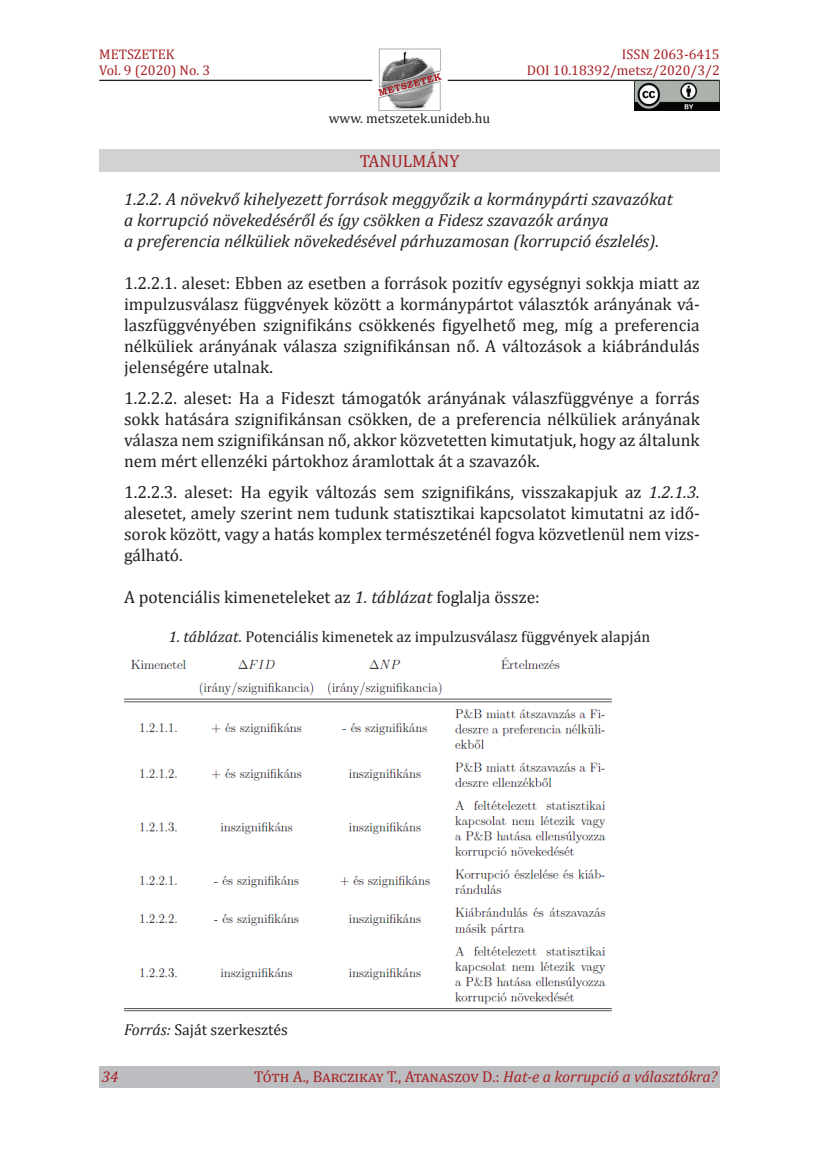
<style>
.page{position:relative;width:819px;height:1166px;background:#fff}
.page>*{position:absolute;margin:0;border:0;box-sizing:border-box;transform-origin:0 0}
.t1{font:17.5px/21px "Cambria";color:#231f20;text-align:justify}
.t2{font:italic 17.5px/21px "Cambria";color:#231f20}
.t3{font:17.5px "Cambria";color:#a72023}
.t4{font:15.75px "Cambria";color:#231f20}
.t5{font:15.75px "Cambria";color:#a72023}
.t6{font:italic 15.75px "Cambria";color:#a72023}
.t7{font:14px/15.8px "Cambria";color:#a72023}
.t8{font:14px "Cambria";color:#231f20}
.s1{font-style:italic}
</style>
<div class="page">
<img style="left:378px;top:48px;width:64px;height:63px">
<hr style="left:99px;top:80px;width:273px;height:1px;background:#231f20">
<hr style="left:447px;top:80px;width:272px;height:1px;background:#231f20">
<div style="left:99px;top:1067px;width:620px;height:21px;background:#bcbdc0"></div>
<div style="left:99px;top:149px;width:620px;height:22px;background:#d1d2d4"></div>
<img style="left:635px;top:81px;width:84px;height:29px">
<img style="left:124px;top:657px;width:488px;height:355px">
<p class="t7" style="left:99px;top:46px;width:112px">METSZETEK<br>Vol. 9 (2020) No. 3</p>
<p class="t7" style="left:527px;top:46px;width:194px;text-align:right">ISSN 2063-6415<br>Doi 10.18392/metsz/2020/3/2</p>
<p class="t8" style="left:328px;top:110px;width:163px">www. metszetek.unideb.hu</p>
<p class="t3" style="left:359px;top:150px;width:101px">tanulmány</p>
<p class="t2" style="left:124px;top:187px;width:550px">1.2.2. A növekvő kihelyezett források meggyőzik a kormánypárti szavazókat a korrupció növekedéséről és így csökken a Fidesz szavazók aránya<br>a preferencia nélküliek növekedésével párhuzamosan (korrupció észlelés).</p>
<p class="t1" style="left:124px;top:272px;width:577px">1.2.2.1. aleset: Ebben az esetben a források pozitív egységnyi sokkja miatt az impulzusválasz függvények között a kormánypártot választók arányának vá&shy;laszfüggvényében szignifikáns csökkenés figyelhető meg, míg a preferencia nélküliek arányának válasza szignifikánsan nő. A változások a kiábrándulás jelenségére utalnak.</p>
<p class="t1" style="left:124px;top:387px;width:577px">1.2.2.2. aleset: Ha a Fideszt támogatók arányának válaszfüggvénye a forrás sokk hatására szignifikánsan csökken, de a preferencia nélküliek arányának válasza nem szignifikánsan nő, akkor közvetetten kimutatjuk, hogy az általunk nem mért ellenzéki pártokhoz áramlottak át a szavazók.</p>
<p class="t1" style="left:124px;top:481px;width:577px">1.2.2.3. aleset: Ha egyik változás sem szignifikáns, visszakapjuk az <span class="s1">1.2.1.3. </span>alesetet, amely szerint nem tudunk statisztikai kapcsolatot kimutatni az idő&shy;sorok között, vagy a hatás komplex természeténél fogva közvetlenül nem vizs&shy;gálható.</p>
<p class="t1" style="left:124px;top:586px;width:417px">A potenciális kimeneteleket az <span class="s1">1. táblázat</span> foglalja össze:</p>
<p class="t4" style="left:169px;top:628px;width:483px"><span class="s1">1. táblázat</span>. Potenciális kimenetek az impulzusválasz függvények alapján</p>
<p class="t4" style="left:124px;top:1020px;width:165px"><span class="s1">Forrás:</span> Saját szerkesztés</p>
<p class="t6" style="left:102px;top:1065px;width:18px">34</p>
<p class="t5" style="left:254px;top:1067px;width:464px">Tóth A., Barczikay T., Atanaszov D.: <span class="s1">Hat-e a korrupció a választókra?</span></p>
</div>
